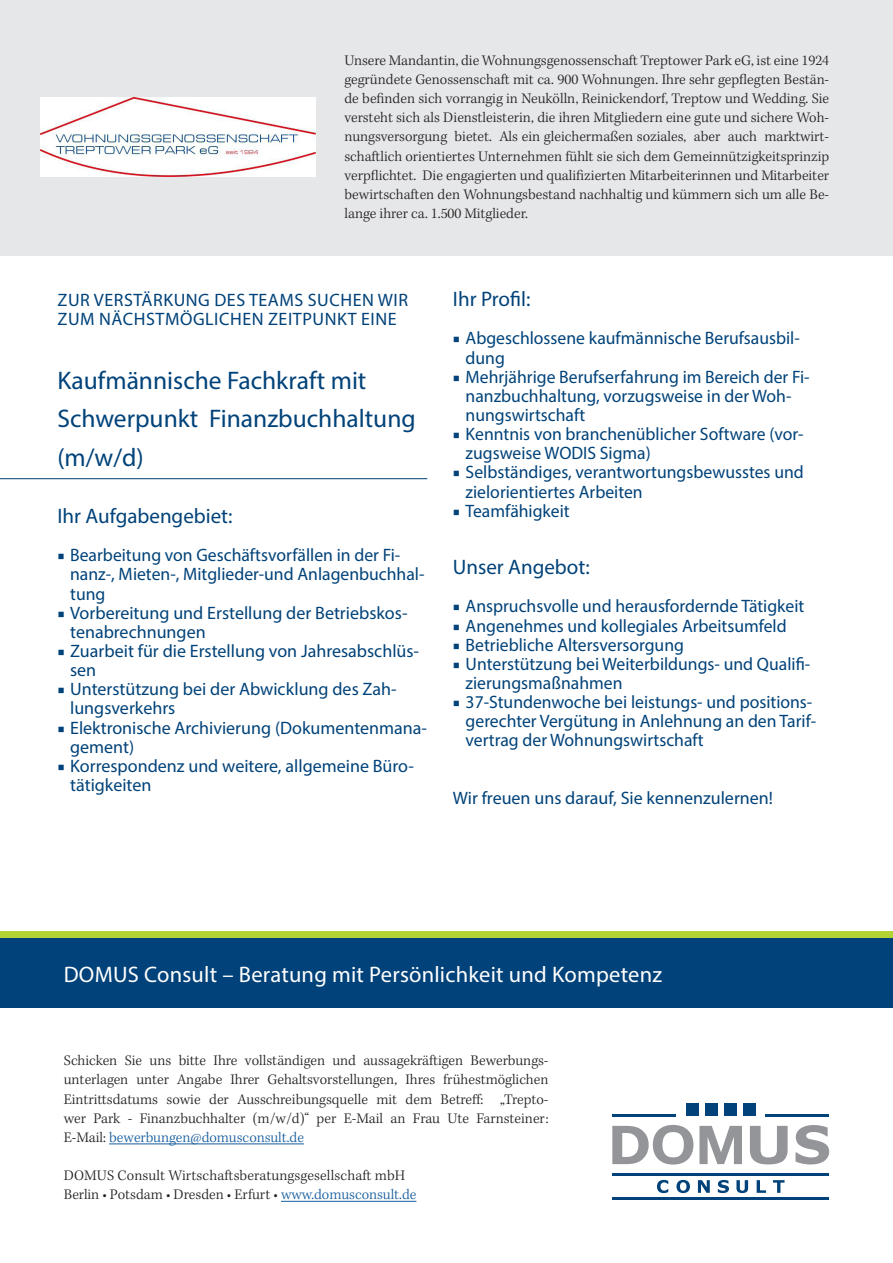
<style>
.page{position:relative;width:893px;height:1263px;background:#fff}
.page>*{position:absolute;margin:0;border:0;box-sizing:border-box;transform-origin:0 0}
._02_Stelle{font:25.5px/38.2px "Myriad Pro";color:#004279}
._07_Abbinder_auf_Bla{font:22.5px "Myriad Pro";letter-spacing:.01em;color:#fff}
._06_Stellenbeschreib{font:21px "Myriad Pro";color:#004279}
._03_Stellenbeschreib{font:21px "Myriad Pro";color:#004279}
._01_Wir_suchen{font:18px/19.2px "Myriad Pro";color:#004279}
._01_Wir_suchen-2{font:18px/19.2px "Myriad Pro";letter-spacing:.03em;color:#004279}
._06_Stellenbeschreib-2{font:18px "Myriad Pro";color:#004279}
._08_Abbinder_Fließte{font:300 15px/19.2px "Kepler Std";color:#231f20;text-align:justify}
.s1{font-family:"Kepler Std";font-weight:700}
.s2{color:#175d9e}
</style>
<div class="page">
<div style="left:0;top:938px;width:893px;height:70px;background:#004279"></div>
<div style="left:0;top:0;width:893px;height:255px;background:#e6e7e9"></div>
<div style="left:0;top:931px;width:893px;height:7px;background:#b3d234"></div>
<img style="left:40px;top:98px;width:275px;height:79px">
<div style="left:686px;top:1103px;width:12px;height:13px;background:#004279"></div>
<div style="left:705px;top:1103px;width:12px;height:13px;background:#004279"></div>
<div style="left:724px;top:1103px;width:13px;height:13px;background:#004279"></div>
<div style="left:743px;top:1103px;width:13px;height:13px;background:#004279"></div>
<hr style="left:612px;top:1114px;width:64px;height:2px;background:#004279">
<hr style="left:765px;top:1114px;width:64px;height:2px;background:#004279">
<svg style="left:699px;top:1126px;width:43px;height:38px"></svg>
<svg style="left:750px;top:1126px;width:38px;height:38px"></svg>
<svg style="left:795px;top:1125px;width:34px;height:39px"></svg>
<svg style="left:612px;top:1125px;width:81px;height:39px"></svg>
<svg style="left:657px;top:1180px;width:11px;height:13px"></svg>
<svg style="left:676px;top:1180px;width:14px;height:13px"></svg>
<svg style="left:698px;top:1180px;width:12px;height:13px"></svg>
<svg style="left:718px;top:1180px;width:11px;height:13px"></svg>
<svg style="left:736px;top:1180px;width:12px;height:13px"></svg>
<svg style="left:757px;top:1180px;width:9px;height:13px"></svg>
<svg style="left:773px;top:1180px;width:11px;height:13px"></svg>
<hr style="left:612px;top:1174px;width:217px;height:2px;background:#004279">
<hr style="left:612px;top:1197px;width:217px;height:2px;background:#004279">
<hr style="left:109px;top:1143px;width:195px;height:1px;background:#175d9e">
<hr style="left:281px;top:1201px;width:135px;height:1px;background:#175d9e">
<hr style="left:0;top:478px;width:427px;height:1px;background:#004279">
<p class="_08_Abbinder_Fließte" style="left:344px;top:51px;width:486px">Unsere Mandantin, die Wohnungsgenossenschaft Treptower Park eG, ist eine 1924 gegründete Genossenschaft mit ca. 900 Wohnungen. Ihre sehr gepflegten Bestän&shy;de befinden sich vorrangig in Neukölln, Reinickendorf, Treptow und Wedding. Sie versteht sich als Dienstleisterin, die ihren Mitgliedern eine gute und sichere Woh&shy;nungsversorgung bietet. Als ein gleichermaßen soziales, aber auch marktwirt&shy;schaftlich orientiertes Unternehmen fühlt sie sich dem Gemeinnützigkeitsprinzip verpflichtet. Die engagierten und qualifizierten Mitarbeiterinnen und Mitarbeiter bewirtschaften den Wohnungsbestand nachhaltig und kümmern sich um alle Be&shy;lange ihrer ca. 1.500 Mitglieder.</p>
<p class="_01_Wir_suchen-2" style="left:58px;top:290px;width:352px">ZUR VERSTÄRKUNG DES TEAMS SUCHEN WIR<br>ZUM NÄCHSTMÖGLICHEN ZEITPUNKT EINE</p>
<p class="_02_Stelle" style="left:57px;top:361px;width:360px">Kaufmännische Fachkraft mit<br>Schwerpunkt Finanzbuchhaltung (m/w/d)</p>
<p class="_03_Stellenbeschreib" style="left:57px;top:503px;width:177px">Ihr Aufgabengebiet:</p>
<p class="_01_Wir_suchen" style="left:70px;top:545px;width:356px;text-indent:-13px"><span class="s1">■</span> Bearbeitung von Geschäftsvorfällen in der Fi&shy;nanz-, Mieten-, Mitglieder-und Anlagenbuchhal&shy;tung</p>
<p class="_01_Wir_suchen" style="left:70px;top:603px;width:339px;text-indent:-13px"><span class="s1">■</span> Vorbereitung und Erstellung der Betriebskos&shy;tenabrechnungen</p>
<p class="_01_Wir_suchen" style="left:70px;top:641px;width:350px;text-indent:-13px"><span class="s1">■</span> Zuarbeit für die Erstellung von Jahresabschlüs&shy;sen</p>
<p class="_01_Wir_suchen" style="left:70px;top:679px;width:328px;text-indent:-13px"><span class="s1">■</span> Unterstützung bei der Abwicklung des Zah&shy;lungsverkehrs</p>
<p class="_01_Wir_suchen" style="left:70px;top:718px;width:358px;text-indent:-13px"><span class="s1">■</span> Elektronische Archivierung (Dokumentenmana&shy;gement)</p>
<p class="_01_Wir_suchen" style="left:70px;top:756px;width:345px;text-indent:-13px"><span class="s1">■</span> Korrespondenz und weitere, allgemeine Büro&shy;tätigkeiten</p>
<p class="_06_Stellenbeschreib" style="left:453px;top:286px;width:79px">Ihr Profil:</p>
<p class="_01_Wir_suchen" style="left:466px;top:328px;width:336px;text-indent:-13px"><span class="s1">■</span> Abgeschlossene kaufmännische Berufsausbil&shy;dung</p>
<p class="_01_Wir_suchen" style="left:466px;top:367px;width:346px;text-indent:-13px"><span class="s1">■</span> Mehrjährige Berufserfahrung im Bereich der Fi&shy;nanzbuchhaltung, vorzugsweise in der Woh&shy;nungswirtschaft</p>
<p class="_01_Wir_suchen" style="left:466px;top:424px;width:339px;text-indent:-13px"><span class="s1">■</span> Kenntnis von branchenüblicher Software (vor&shy;zugsweise WODIS Sigma)</p>
<p class="_01_Wir_suchen" style="left:466px;top:462px;width:340px;text-indent:-13px"><span class="s1">■</span> Selbständiges, verantwortungsbewusstes und zielorientiertes Arbeiten</p>
<p class="_01_Wir_suchen" style="left:453px;top:501px;width:118px"><span class="s1">■</span> Teamfähigkeit</p>
<p class="_06_Stellenbeschreib" style="left:453px;top:554px;width:138px">Unser Angebot:</p>
<p class="_01_Wir_suchen" style="left:453px;top:596px;width:353px"><span class="s1">■</span> Anspruchsvolle und herausfordernde Tätigkeit</p>
<p class="_01_Wir_suchen" style="left:453px;top:615px;width:335px"><span class="s1">■</span> Angenehmes und kollegiales Arbeitsumfeld</p>
<p class="_01_Wir_suchen" style="left:453px;top:635px;width:233px"><span class="s1">■</span> Betriebliche Altersversorgung</p>
<p class="_01_Wir_suchen" style="left:466px;top:654px;width:346px;text-indent:-13px"><span class="s1">■</span> Unterstützung bei Weiterbildungs- und Qualifi&shy;zierungsmaßnahmen</p>
<p class="_01_Wir_suchen" style="left:466px;top:692px;width:352px;text-indent:-13px"><span class="s1">■</span> 37-Stundenwoche bei leistungs- und positions&shy;gerechter Vergütung in Anlehnung an den Tarif&shy;vertrag der Wohnungswirtschaft</p>
<p class="_06_Stellenbeschreib-2" style="left:453px;top:786px;width:322px">Wir freuen uns darauf, Sie kennenzulernen!</p>
<p class="_07_Abbinder_auf_Bla" style="left:64px;top:961px;width:600px">DOMUS Consult – Beratung mit Persönlichkeit und Kompetenz</p>
<p class="_08_Abbinder_Fließte" style="left:64px;top:1051px;width:486px">Schicken Sie uns bitte Ihre vollständigen und aussagekräftigen Bewerbungs&shy;unterlagen unter Angabe Ihrer Gehaltsvorstellungen, Ihres frühestmöglichen Eintrittsdatums sowie der Ausschreibungsquelle mit dem Betreff: „Trepto&shy;wer Park - Finanzbuchhalter (m/w/d)“ per E-Mail an Frau Ute Farnsteiner:<br>E-Mail: <span class="s2">bewerbungen@domusconsult.de</span></p>
<p class="_08_Abbinder_Fließte" style="left:64px;top:1166px;width:354px">DOMUS Consult Wirtschaftsberatungsgesellschaft mbH<br>Berlin • Potsdam • Dresden • Erfurt • <span class="s2">www.domusconsult.de</span></p>
</div>
